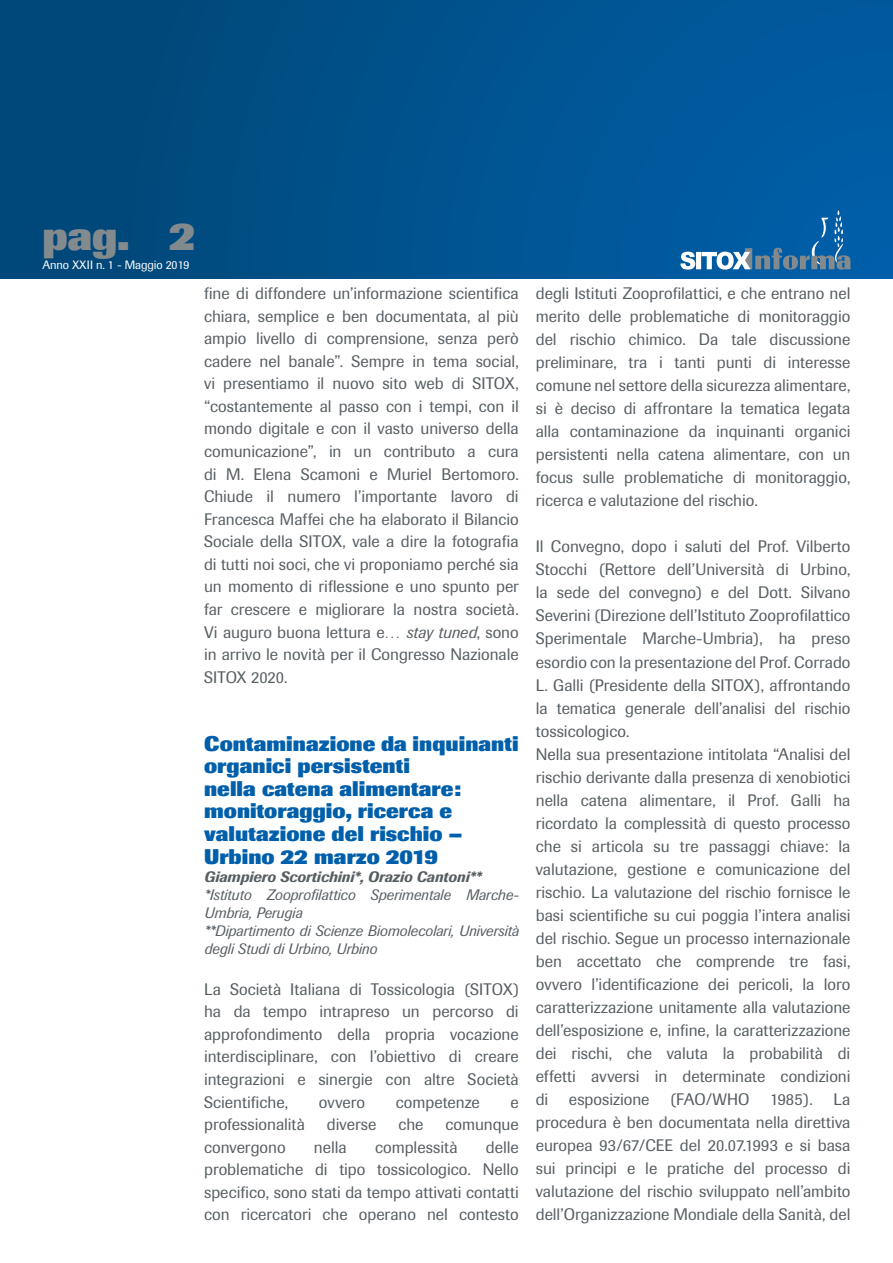
<style>
.page{position:relative;width:893px;height:1263px;background:#fff}
.page>*{position:absolute;margin:0;border:0;box-sizing:border-box;transform-origin:0 0}
.t1{font:800 40.5px "Imago";color:#838a8e}
.t2{font:800 21px/22.5px "Imago";color:#005fab}
.t3{font:16.5px/23.1px "Imago";color:#575e62;text-align:justify}
.t4{font:italic 15px/18px "Imago";color:#575e62}
.t5{font:italic 500 15px "Imago";color:#575e62}
.t6{font:12px "Imago";letter-spacing:-.01em;color:#fff}
.s1{font-style:italic}
</style>
<div class="page">
<div style="left:0;top:0;width:893px;height:278px;background:linear-gradient(to right,#004676,#005ea6)"></div>
<svg style="left:680px;top:210px;width:170px;height:60px;background:#256fa9"></svg>
<h1 class="t1" style="left:43px;top:212px;width:155px">pag. 2</h1>
<p class="t6" style="left:43px;top:258px;width:149px">Anno XXII n. 1 - Maggio 2019</p>
<p class="t3" style="left:204px;top:282px;width:316px;line-height:22.5px">fine di diffondere un’informazione scientifica chiara, semplice e ben documentata, al più ampio livello di comprensione, senza però cadere nel banale”. Sempre in tema social, vi presentiamo il nuovo sito web di SITOX, “costantemente al passo con i tempi, con il mondo digitale e con il vasto universo della comunicazione”, in un contributo a cura di M. Elena Scamoni e Muriel Bertomoro.<br>Chiude il numero l’importante lavoro di Francesca Maffei che ha elaborato il Bilancio Sociale della SITOX, vale a dire la fotografia di tutti noi soci, che vi proponiamo perché sia un momento di riflessione e uno spunto per far crescere e migliorare la nostra società.<br>Vi auguro buona lettura e… <span class="s1">stay tuned</span>, sono in arrivo le novità per il Congresso Nazionale SITOX 2020.</p>
<p class="t2" style="left:204px;top:732px;width:316px">Contaminazione da inquinanti organici persistenti<br>nella catena alimentare: monitoraggio, ricerca e valutazione del rischio –<br>Urbino 22 marzo 2019</p>
<p class="t5" style="left:204px;top:867px;width:279px">Giampiero Scortichini*, Orazio Cantoni**</p>
<p class="t4" style="left:204px;top:886px;width:316px">*Istituto Zooprofilattico Sperimentale Marche-Umbria, Perugia<br>**Dipartimento di Scienze Biomolecolari, Università degli Studi di Urbino, Urbino</p>
<p class="t3" style="left:204px;top:978px;width:316px;line-height:22.5px">La Società Italiana di Tossicologia (SITOX) ha da tempo intrapreso un percorso di approfondimento della propria vocazione interdisciplinare, con l’obiettivo di creare integrazioni e sinergie con altre Società Scientifiche,</p>
<p class="t3" style="left:319px;top:1090px;width:48px">ovvero</p>
<p class="t3" style="left:396px;top:1090px;width:86px">competenze</p>
<p class="t3" style="left:510px;top:1090px;width:10px">e</p>
<p class="t3" style="left:204px;top:1113px;width:102px">professionalità</p>
<p class="t3" style="left:327px;top:1113px;width:51px">diverse</p>
<p class="t3" style="left:398px;top:1113px;width:27px">che</p>
<p class="t3" style="left:445px;top:1113px;width:75px">comunque</p>
<p class="t3" style="left:204px;top:1135px;width:83px">convergono</p>
<p class="t3" style="left:314px;top:1135px;width:34px">nella</p>
<p class="t3" style="left:375px;top:1135px;width:84px">complessità</p>
<p class="t3" style="left:204px;top:1136px;width:316px;line-height:22.5px;text-indent:282px">delle problematiche di tipo tossicologico. Nello specifico, sono stati da tempo attivati contatti con ricercatori che operano nel contesto</p>
<p class="t3" style="left:536px;top:282px;width:316px">degli Istituti Zooprofilattici, e che entrano nel merito delle problematiche di monitoraggio del rischio chimico. Da tale discussione preliminare, tra i tanti punti di interesse comune nel settore della sicurezza alimentare, si è deciso di affrontare la tematica legata alla contaminazione da inquinanti organici persistenti nella catena alimentare, con un focus sulle problematiche di monitoraggio, ricerca e valutazione del rischio.</p>
<p class="t3" style="left:536px;top:535px;width:316px;text-align:left">Il Convegno, dopo i saluti del Prof. Vilberto Stocchi (Rettore dell’Università di Urbino, la sede del convegno) e del Dott. Silvano Severini (Direzione dell’Istituto Zooprofilattico Sperimentale Marche-Umbria), ha preso esordio con la presentazione del Prof. Corrado L. Galli (Presidente della SITOX), affrontando la tematica generale dell’analisi del rischio tossicologico.<br>Nella sua presentazione intitolata “Analisi del rischio derivante dalla presenza di xenobiotici nella catena alimentare, il Prof. Galli ha ricordato la complessità di questo processo che si articola su tre passaggi chiave: la valutazione, gestione e comunicazione del rischio. La valutazione del rischio fornisce le basi scientifiche su cui poggia l’intera analisi del rischio. Segue un processo internazionale ben accettato che comprende tre fasi, ovvero l’identificazione dei pericoli, la loro caratterizzazione unitamente alla valutazione dell’esposizione e, infine, la caratterizzazione dei rischi, che valuta la probabilità di effetti avversi in determinate condizioni di esposizione (FAO/WHO 1985). La procedura è ben documentata nella direttiva europea 93/67/CEE del 20.07.1993 e si basa sui principi e le pratiche del processo di valutazione del rischio sviluppato nell’ambito dell’Organizzazione Mondiale della Sanità, del</p>
</div>
